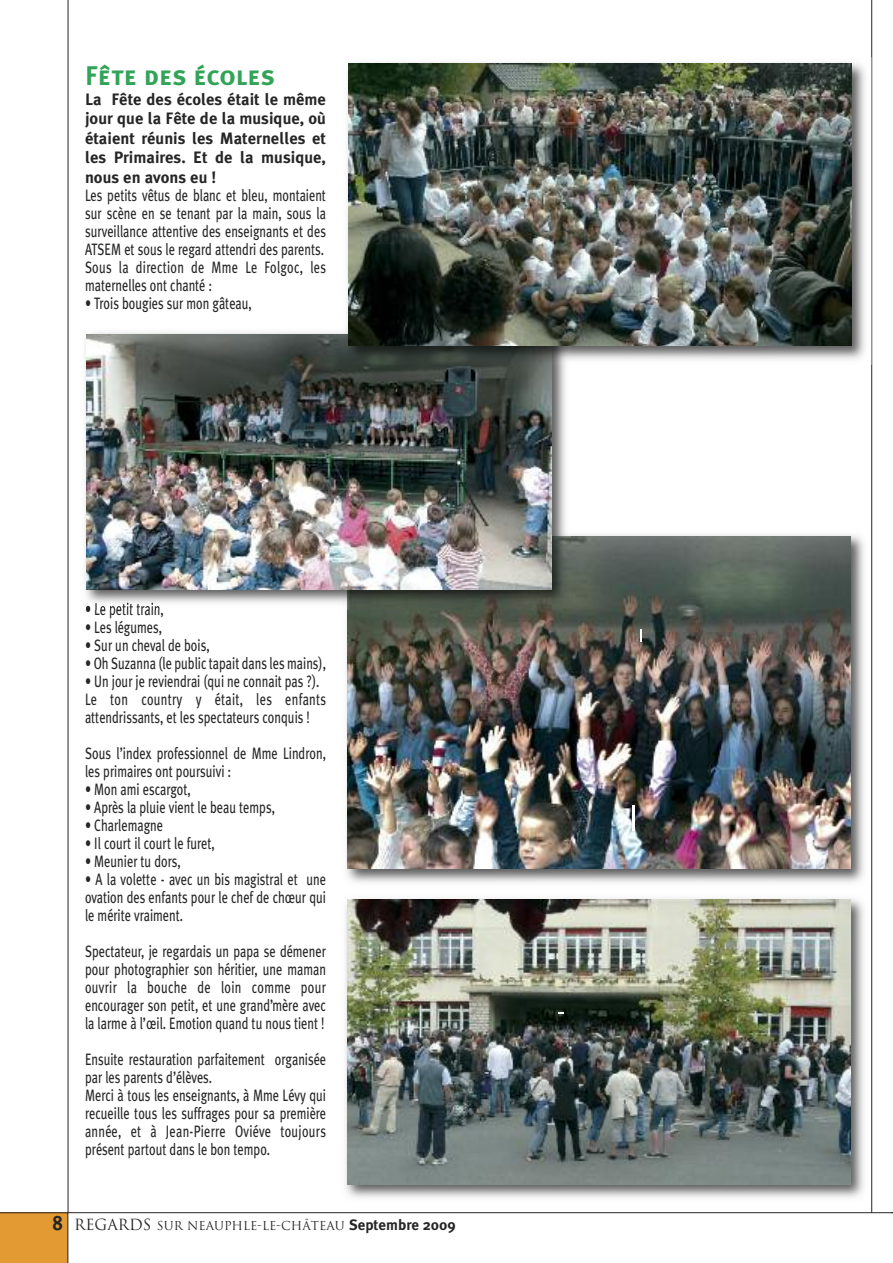
<style>
.page{position:relative;width:893px;height:1263px;background:#fff}
.page>*{position:absolute;margin:0;border:0;box-sizing:border-box;transform-origin:0 0}
.t1{font:27px "Meta Plus Bold Caps";color:#32a457}
.t2{font:16.5px/18px "Meta Plus";color:#272627;text-align:justify;scale:.75 1}
.t3{font:700 16.5px/19.5px "Meta Plus";color:#272627;text-align:justify}
.t4{font:12px "Trajan";color:#272627}
.s1{font-family:"Meta Plus";font-weight:700;font-size:21px}
.s2{font-size:15px}
.s3{font-family:"Meta Plus";font-weight:700;font-size:15px}
</style>
<div class="page">
<img style="left:340px;top:898px;width:530px;height:316px">
<img style="left:347px;top:900px;width:503px;height:285px">
<img style="left:346px;top:534px;width:518px;height:349px">
<img style="left:347px;top:536px;width:503px;height:332px">
<div style="left:0;top:1212px;width:68px;height:51px;background:#e39a33"></div>
<hr style="left:68px;top:1212px;width:825px;height:1px;background:#272627">
<hr style="left:68px;top:0;width:1px;height:1213px;background:#272627">
<hr style="left:871px;top:0;width:1px;height:1213px;background:#272627">
<img style="left:85px;top:332px;width:486px;height:277px">
<img style="left:86px;top:603px;width:73px;height:6px">
<img style="left:86px;top:334px;width:465px;height:256px">
<img style="left:340px;top:62px;width:525px;height:303px">
<img style="left:349px;top:64px;width:503px;height:282px">
<hr style="left:632px;top:805px;width:3px;height:26px;background:#fff">
<svg style="left:640px;top:629px;width:2px;height:13px"></svg>
<h1 class="t1" style="left:85px;top:60px;width:192px">Fête des écoles</h1>
<p class="t3" style="left:85px;top:89px;width:242px">La Fête des écoles était le même jour que la Fête de la musique, où étaient réunis les Maternelles et les Primaires. Et de la musique, nous en avons eu !</p>
<p class="t2" style="left:85px;top:186px;width:323px">Les petits vêtus de blanc et bleu, montaient sur scène en se tenant par la main, sous la surveillance attentive des enseignants et des ATSEM et sous le regard attendri des parents.<br>Sous la direction de Mme Le Folgoc, les maternelles ont chanté :</p>
<p class="t2" style="left:85px;top:294px;width:224px">• Trois bougies sur mon gâteau,</p>
<p class="t2" style="left:85px;top:600px;width:106px">• Le petit train,</p>
<p class="t2" style="left:85px;top:618px;width:104px">• Les légumes,</p>
<p class="t2" style="left:85px;top:636px;width:168px">• Sur un cheval de bois,</p>
<p class="t2" style="left:85px;top:654px;width:323px">• Oh Suzanna (le public tapait dans les mains),</p>
<p class="t2" style="left:85px;top:672px;width:323px;text-align:left">• Un jour je reviendrai (qui ne connait pas ?).<br>Le ton country y était, les enfants attendrissants, et les spectateurs conquis !</p>
<p class="t2" style="left:85px;top:744px;width:323px">Sous l’index professionnel de Mme Lindron, les primaires ont poursuivi :</p>
<p class="t2" style="left:85px;top:780px;width:143px">• Mon ami escargot,</p>
<p class="t2" style="left:85px;top:798px;width:255px">• Après la pluie vient le beau temps,</p>
<p class="t2" style="left:85px;top:816px;width:106px">• Charlemagne</p>
<p class="t2" style="left:85px;top:834px;width:175px">• Il court il court le furet,</p>
<p class="t2" style="left:85px;top:852px;width:129px">• Meunier tu dors,</p>
<p class="t2" style="left:85px;top:870px;width:323px">• A la volette - avec un bis magistral et une ovation des enfants pour le chef de chœur qui le mérite vraiment.</p>
<p class="t2" style="left:85px;top:942px;width:323px">Spectateur, je regardais un papa se démener pour photographier son héritier, une maman ouvrir la bouche de loin comme pour encourager son petit, et une grand’mère avec la larme à l’œil. Emotion quand tu nous tient !</p>
<p class="t2" style="left:85px;top:1050px;width:323px;text-align:left">Ensuite restauration parfaitement organisée par les parents d’élèves.<br>Merci à tous les enseignants, à Mme Lévy qui recueille tous les suffrages pour sa première année, et à Jean-Pierre Oviéve toujours présent partout dans le bon tempo.</p>
<p class="t4" style="left:53px;top:1219px;width:405px"><span class="s1">8</span> <span class="s2">REGARDS</span> SUR NEAUPHLE-LE-CHÂTEAU <span class="s3">Septembre 2009</span></p>
</div>
